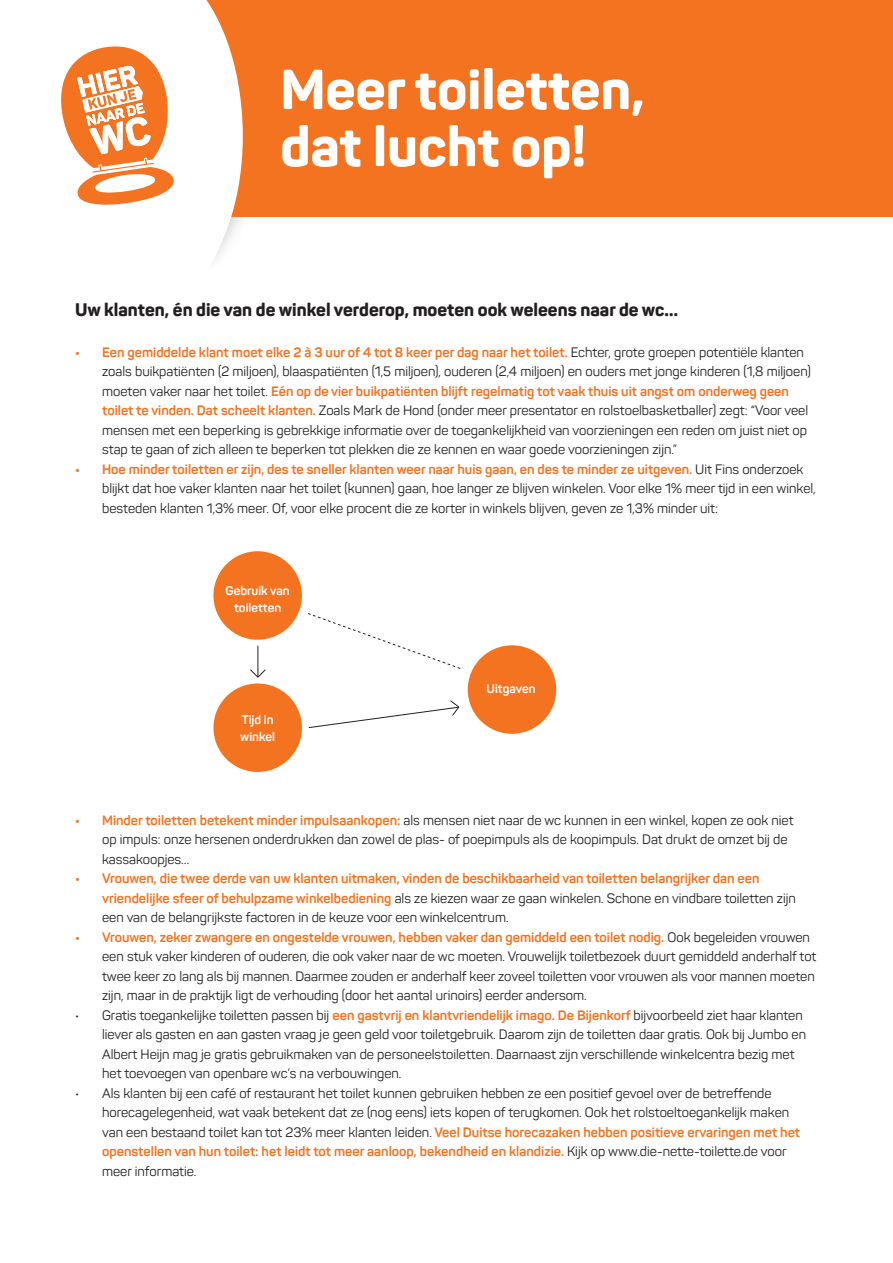
<style>
.page{position:relative;width:893px;height:1263px;background:#fff}
.page>*{position:absolute;margin:0;border:0;box-sizing:border-box;transform-origin:0 0}
.t1{font:800 55.5px/57px "Panton";color:#fff}
.t2{font:800 18px "Panton";color:#231f20}
.t3{font:13.5px/19.5px "Panton";color:#231f20}
.t4{font:700 13.5px/19.5px "Panton";color:#f47321}
.t5{font:700 12.45px/17px "Panton";color:#fff;text-align:center}
.s1{font-weight:700;color:#f47321}
.s2{font-weight:400;color:#231f20}
</style>
<div class="page">
<div style="left:0;top:0;width:893px;height:217px;background:#f47321"></div>
<div style="left:0;top:0;width:243px;height:259px;background:#fff"></div>
<svg style="left:56px;top:43px;width:119px;height:164px"></svg>
<div style="left:213px;top:551px;width:89px;height:89px;background:#f47321;border-radius:50%"></div>
<div style="left:468px;top:645px;width:88px;height:89px;background:#f47321;border-radius:50%"></div>
<div style="left:213px;top:683px;width:89px;height:89px;background:#f47321;border-radius:50%"></div>
<svg style="left:308px;top:613px;width:153px;height:56px"></svg>
<hr style="left:258px;top:646px;width:1px;height:31px;background:#231f20">
<svg style="left:250px;top:669px;width:16px;height:9px"></svg>
<svg style="left:308px;top:700px;width:152px;height:28px"></svg>
<h1 class="t1" style="left:280px;top:60px;width:366px">Meer toiletten, dat lucht op!</h1>
<h2 class="t2" style="left:75px;top:298px;width:605px">Uw klanten, én die van de winkel verderop, moeten ook weleens naar de wc…</h2>
<p class="t3" style="left:102px;top:342px;width:710px;text-indent:-27px"><span class="s1">• Een gemiddelde klant moet elke 2 à 3 uur of 4 tot 8 keer per dag naar het toilet.</span> Echter, grote groepen potentiële klanten zoals buikpatiënten (2 miljoen), blaaspatiënten (1,5 miljoen), ouderen (2,4 miljoen) en ouders met jonge kinderen (1,8 miljoen) moeten vaker naar het toilet. <span class="s1">Eén op de vier buikpatiënten blijft regelmatig tot vaak thuis uit angst om onderweg geen toilet te vinden. Dat scheelt klanten.</span> Zoals Mark de Hond (onder meer presentator en rolstoelbasketballer) zegt: “Voor veel mensen met een beperking is gebrekkige informatie over de toegankelijkheid van voorzieningen een reden om juist niet op stap te gaan of zich alleen te beperken tot plekken die ze kennen en waar goede voorzieningen zijn.”</p>
<p class="t3" style="left:102px;top:459px;width:715px;text-indent:-27px"><span class="s1">• Hoe minder toiletten er zijn, des te sneller klanten weer naar huis gaan, en des te minder ze uitgeven.</span> Uit Fins onderzoek blijkt dat hoe vaker klanten naar het toilet (kunnen) gaan, hoe langer ze blijven winkelen. Voor elke 1% meer tijd in een winkel, besteden klanten 1,3% meer. Of, voor elke procent die ze korter in winkels blijven, geven ze 1,3% minder uit:</p>
<p class="t5" style="left:226px;top:582px;width:66px">Gebruik van toiletten</p>
<p class="t5" style="left:240px;top:711px;width:36px;text-align:left">Tijd in winkel</p>
<p class="t5" style="left:487px;top:680px;width:50px">Uitgaven</p>
<p class="t3" style="left:102px;top:810px;width:693px;text-indent:-27px"><span class="s1">• Minder toiletten betekent minder impulsaankopen:</span> als mensen niet naar de wc kunnen in een winkel, kopen ze ook niet op impuls: onze hersenen onderdrukken dan zowel de plas- of poepimpuls als de koopimpuls. Dat drukt de omzet bij de kassakoopjes…</p>
<p class="t4" style="left:102px;top:869px;width:695px;text-indent:-27px">• Vrouwen, die twee derde van uw klanten uitmaken, vinden de beschikbaarheid van toiletten belangrijker dan een vriendelijke sfeer of behulpzame winkelbediening <span class="s2">als ze kiezen waar ze gaan winkelen. Schone en vindbare toiletten zijn een van de belangrijkste factoren in de keuze voor een winkelcentrum.</span></p>
<p class="t3" style="left:102px;top:927px;width:716px;text-indent:-27px"><span class="s1">• Vrouwen, zeker zwangere en ongestelde vrouwen, hebben vaker dan gemiddeld een toilet nodig.</span> Ook begeleiden vrouwen een stuk vaker kinderen of ouderen, die ook vaker naar de wc moeten. Vrouwelijk toiletbezoek duurt gemiddeld anderhalf tot twee keer zo lang als bij mannen. Daarmee zouden er anderhalf keer zoveel toiletten voor vrouwen als voor mannen moeten zijn, maar in de praktijk ligt de verhouding (door het aantal urinoirs) eerder andersom.</p>
<p class="t3" style="left:102px;top:1005px;width:705px;text-indent:-27px">• Gratis toegankelijke toiletten passen bij <span class="s1">een gastvrij en klantvriendelijk imago. De Bijenkorf</span> bijvoorbeeld ziet haar klanten liever als gasten en aan gasten vraag je geen geld voor toiletgebruik. Daarom zijn de toiletten daar gratis. Ook bij Jumbo en Albert Heijn mag je gratis gebruikmaken van de personeelstoiletten. Daarnaast zijn verschillende winkelcentra bezig met het toevoegen van openbare wc’s na verbouwingen.</p>
<p class="t3" style="left:102px;top:1083px;width:700px;text-indent:-27px">• Als klanten bij een café of restaurant het toilet kunnen gebruiken hebben ze een positief gevoel over de betreffende horecagelegenheid, wat vaak betekent dat ze (nog eens) iets kopen of terugkomen. Ook het rolstoeltoegankelijk maken van een bestaand toilet kan tot 23% meer klanten leiden. <span class="s1">Veel Duitse horecazaken hebben positieve ervaringen met het openstellen van hun toilet: het leidt tot meer aanloop, bekendheid en klandizie.</span> Kijk op www.die-nette-toilette.de voor meer informatie.</p>
</div>
